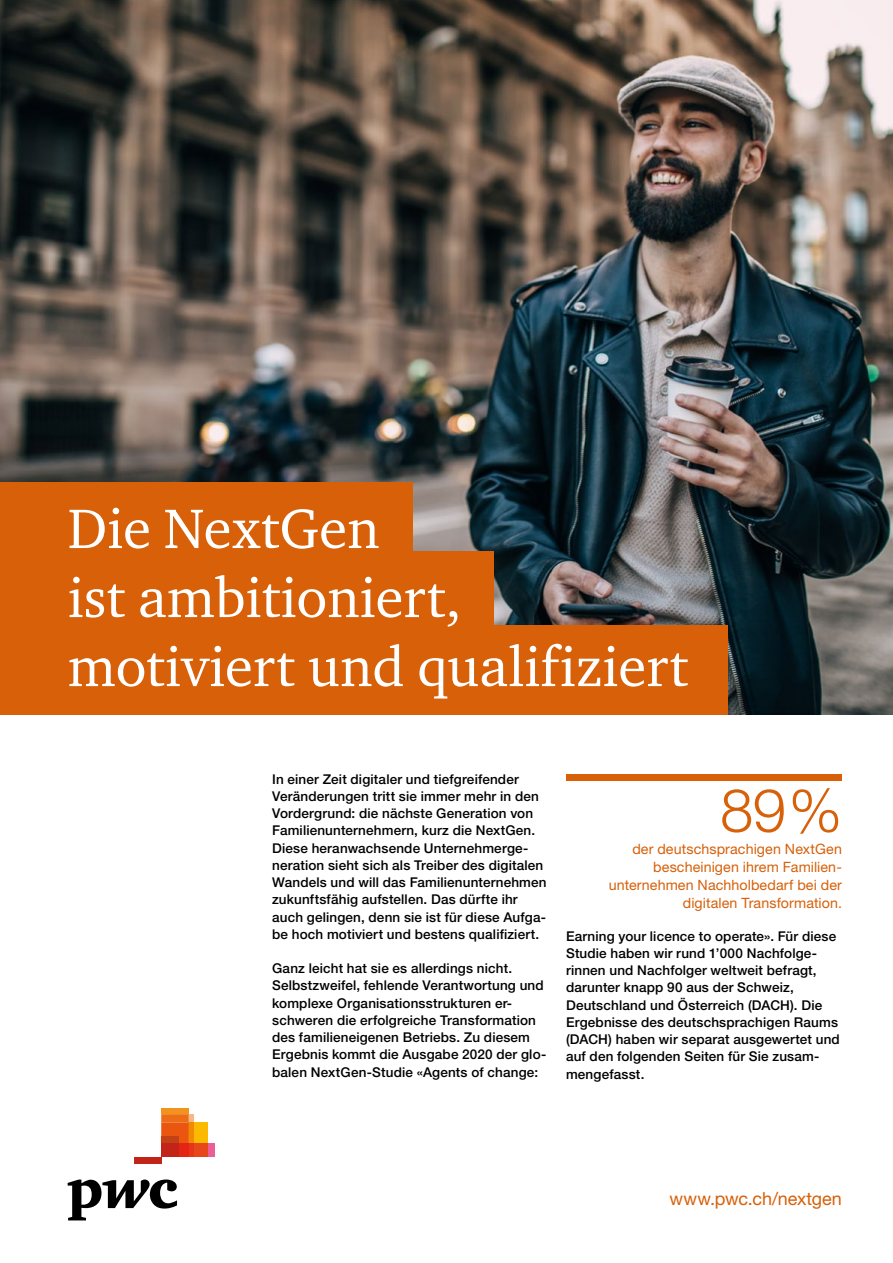
<style>
.page{position:relative;width:893px;height:1263px;background:#fff}
.page>*{position:absolute;margin:0;border:0;box-sizing:border-box;transform-origin:0 0}
.t1{font:300 60px "Helvetica Neue LT Std";color:#d76009}
.t2{font:57px/69px "ITC Charter Com";color:#fff}
.t3{font:18px "Helvetica Neue LT Std";letter-spacing:-.005em;color:#d76009}
.t4{font:14.25px/18px "Helvetica Neue LT Std";letter-spacing:.005em;color:#d76009;text-align:right}
.t5{font:500 13.5px/17.2px "Helvetica Neue LT Std";letter-spacing:.01em;color:#000}
</style>
<div class="page">
<img style="left:0;top:0;width:893px;height:714px">
<div style="left:0;top:483px;width:412px;height:89px;background:#d76009"></div>
<div style="left:0;top:552px;width:493px;height:89px;background:#d76009"></div>
<div style="left:0;top:625px;width:727px;height:89px;background:#d76009"></div>
<svg style="left:68px;top:1179px;width:109px;height:41px"></svg>
<div style="left:208px;top:1143px;width:7px;height:14px;background:#eb5e98"></div>
<div style="left:189px;top:1114px;width:5px;height:8px;background:#f8b886"></div>
<div style="left:161px;top:1109px;width:28px;height:5px;background:#f3931e"></div>
<div style="left:194px;top:1122px;width:14px;height:21px;background:#fbba00"></div>
<div style="left:194px;top:1143px;width:14px;height:14px;background:#e8461b"></div>
<div style="left:189px;top:1122px;width:5px;height:21px;background:#f18907"></div>
<div style="left:189px;top:1143px;width:5px;height:14px;background:#e63617"></div>
<svg style="left:161px;top:1114px;width:28px;height:29px"></svg>
<div style="left:178px;top:1143px;width:11px;height:14px;background:#e42513"></div>
<div style="left:161px;top:1136px;width:17px;height:7px;background:#c44017"></div>
<div style="left:161px;top:1143px;width:17px;height:14px;background:#c22417"></div>
<div style="left:134px;top:1157px;width:27px;height:6px;background:#c22417"></div>
<div style="left:566px;top:774px;width:276px;height:6px;background:#d76009"></div>
<h2 class="t2" style="left:68px;top:493px;width:622px">Die NextGen<br>ist ambitioniert, motiviert und qualifiziert</h2>
<p class="t5" style="left:272px;top:770px;width:276px">In einer Zeit digitaler und tiefgreifender Veränderungen tritt sie immer mehr in den Vordergrund: die nächste Generation von Familienunternehmern, kurz die NextGen.<br>Diese heranwachsende Unternehmerge&shy;neration sieht sich als Treiber des digitalen Wandels und will das Familienunternehmen zukunftsfähig aufstellen. Das dürfte ihr auch gelingen, denn sie ist für diese Aufga&shy;be hoch motiviert und bestens qualifiziert.</p>
<p class="t5" style="left:272px;top:959px;width:276px">Ganz leicht hat sie es allerdings nicht.<br>Selbstzweifel, fehlende Verantwortung und komplexe Organisationsstrukturen er&shy;schweren die erfolgreiche Transformation des familieneigenen Betriebs. Zu diesem Ergebnis kommt die Ausgabe 2020 der glo&shy;balen NextGen-Studie «Agents of change:</p>
<h1 class="t1" style="left:720px;top:774px;width:123px">89%</h1>
<p class="t4" style="left:609px;top:858px;width:235px">bescheinigen ihrem Familien&shy;unternehmen Nachholbedarf bei der digitalen Transformation.</p>
<p class="t4" style="left:632px;top:840px;width:211px">der deutschsprachigen NextGen</p>
<p class="t5" style="left:566px;top:927px;width:275px">Earning your licence to operate». Für diese Studie haben wir rund 1’000 Nachfolge&shy;rinnen und Nachfolger weltweit befragt, darunter knapp 90 aus der Schweiz, Deutschland und Österreich (DACH). Die Ergebnisse des deutschsprachigen Raums (DACH) haben wir separat ausgewertet und auf den folgenden Seiten für Sie zusam&shy;mengefasst.</p>
<h3 class="t3" style="left:669px;top:1188px;width:174px">www.pwc.ch/nextgen</h3>
</div>
